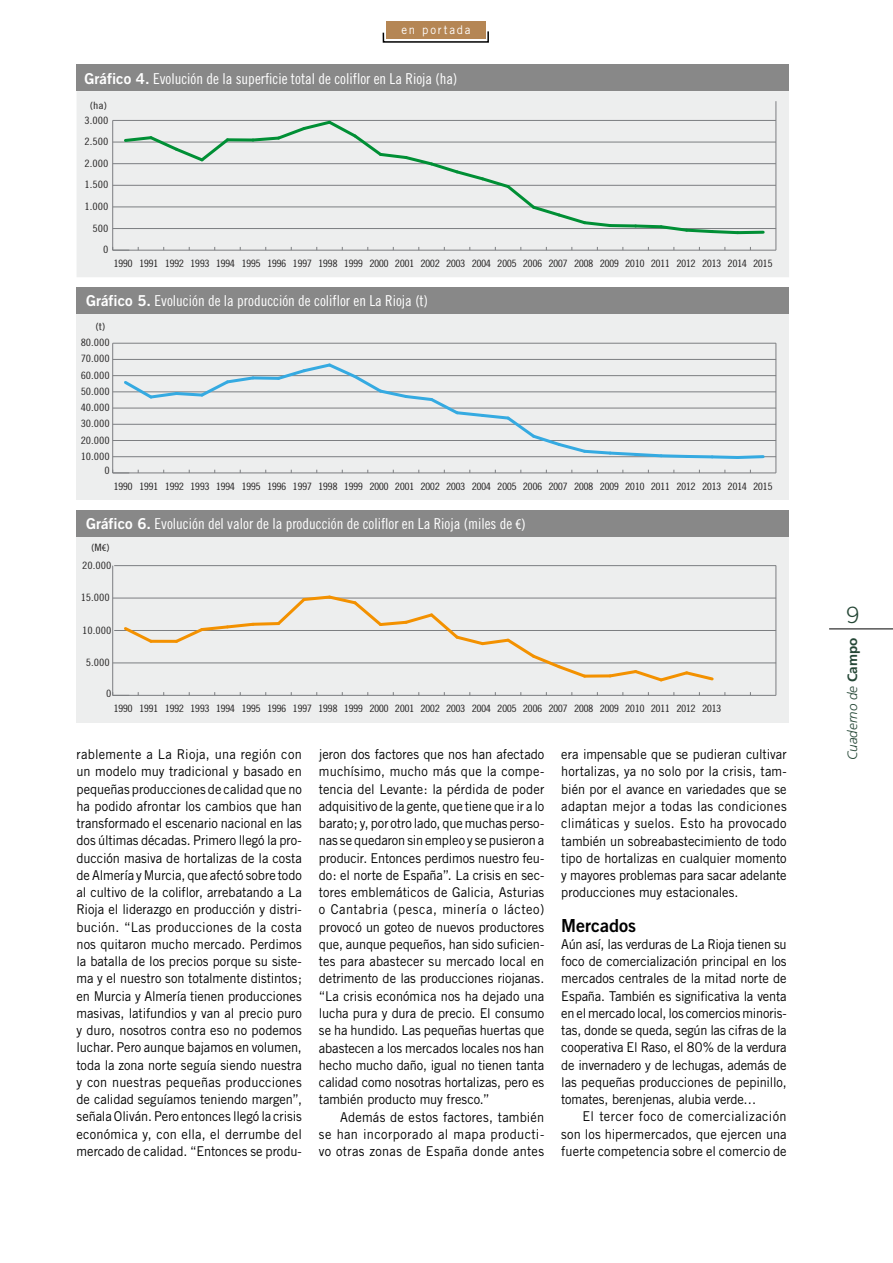
<style>
.page{position:relative;width:893px;height:1263px;background:#fff}
.page>*{position:absolute;margin:0;border:0;box-sizing:border-box;transform-origin:0 0}
.t1{font:300 22.5px "Trade Gothic";color:#254736}
.t2{font:18px "Trade Gothic Bold Two";color:#000}
.t3{font:15px "Trade Gothic Cond Eighteen";color:#fff}
.t4{font:13.5px/17.2px "Trade Gothic";color:#000;text-align:justify;scale:.95 1}
.t5{font:italic 300 13.5px "Frutiger";color:#254736}
.t6{font:12px "Trade Gothic";letter-spacing:.16em;color:#fff;scale:.95 1}
.t7{font:10.05px "Trade Gothic Cond Eighteen";letter-spacing:-.05em;color:#262424;scale:1.18 1}
.t8{font:10.05px "Trade Gothic Cond Eighteen";color:#272525;scale:1.18 1}
.s1{font-family:"Trade Gothic Bold Two"}
.s2{font-family:"Myriad Pro";font-stretch:condensed}
.s3{font-family:"Myriad Pro"}
.s4{font-weight:700;font-style:normal}
</style>
<div class="page">
<hr style="left:829px;top:628px;width:64px;height:1px;background:#000">
<svg style="left:382px;top:30px;width:107px;height:13px"></svg>
<div style="left:386px;top:21px;width:99px;height:18px;background:#b58654"></div>
<div style="left:77px;top:536px;width:712px;height:186px;background:#edeeee"></div>
<div style="left:77px;top:91px;width:712px;height:186px;background:#edeeee"></div>
<div style="left:77px;top:65px;width:712px;height:26px;background:#888"></div>
<hr style="left:113px;top:250px;width:663px;height:1px;background:#7c7e81">
<hr style="left:776px;top:101px;width:1px;height:149px;background:#7c7e81">
<hr style="left:112px;top:120px;width:1px;height:130px;background:#7c7e81">
<svg style="left:112px;top:247px;width:17px;height:4px"></svg>
<hr style="left:113px;top:228px;width:663px;height:1px;background:#7c7e81">
<hr style="left:113px;top:207px;width:662px;height:1px;background:#7c7e81">
<hr style="left:113px;top:185px;width:663px;height:1px;background:#7c7e81">
<hr style="left:113px;top:163px;width:663px;height:1px;background:#7c7e81">
<hr style="left:113px;top:142px;width:663px;height:1px;background:#7c7e81">
<hr style="left:113px;top:120px;width:663px;height:1px;background:#7c7e81">
<svg style="left:122px;top:136px;width:110px;height:28px"></svg>
<svg style="left:227px;top:138px;width:23px;height:4px"></svg>
<svg style="left:250px;top:120px;width:363px;height:108px"></svg>
<hr style="left:610px;top:224px;width:26px;height:3px;background:#008f35">
<svg style="left:632px;top:224px;width:109px;height:11px"></svg>
<hr style="left:738px;top:231px;width:25px;height:3px;background:#008f35">
<div style="left:77px;top:314px;width:712px;height:186px;background:#edeeee"></div>
<div style="left:77px;top:287px;width:712px;height:27px;background:#888"></div>
<hr style="left:113px;top:473px;width:663px;height:1px;background:#7c7e81">
<hr style="left:776px;top:343px;width:1px;height:130px;background:#7c7e81">
<hr style="left:112px;top:343px;width:1px;height:130px;background:#7c7e81">
<svg style="left:112px;top:470px;width:17px;height:4px"></svg>
<hr style="left:113px;top:456px;width:663px;height:1px;background:#7c7e81">
<hr style="left:113px;top:440px;width:663px;height:1px;background:#7c7e81">
<hr style="left:113px;top:424px;width:663px;height:1px;background:#7c7e81">
<hr style="left:113px;top:408px;width:663px;height:1px;background:#7c7e81">
<hr style="left:113px;top:392px;width:663px;height:1px;background:#7c7e81">
<hr style="left:113px;top:375px;width:663px;height:1px;background:#7c7e81">
<hr style="left:113px;top:359px;width:663px;height:1px;background:#7c7e81">
<hr style="left:113px;top:343px;width:663px;height:1px;background:#7c7e81">
<svg style="left:121px;top:375px;width:135px;height:24px"></svg>
<svg style="left:253px;top:376px;width:22px;height:4px"></svg>
<svg style="left:275px;top:363px;width:415px;height:95px"></svg>
<hr style="left:687px;top:455px;width:25px;height:3px;background:#35aae1">
<svg style="left:709px;top:455px;width:57px;height:4px"></svg>
<div style="left:77px;top:510px;width:712px;height:26px;background:#888"></div>
<hr style="left:113px;top:695px;width:663px;height:1px;background:#7c7e81">
<hr style="left:776px;top:566px;width:1px;height:129px;background:#7c7e81">
<hr style="left:112px;top:566px;width:1px;height:129px;background:#7c7e81">
<svg style="left:112px;top:692px;width:17px;height:4px"></svg>
<hr style="left:113px;top:663px;width:663px;height:1px;background:#7c7e81">
<hr style="left:114px;top:630px;width:662px;height:1px;background:#7c7e81">
<hr style="left:113px;top:598px;width:663px;height:1px;background:#7c7e81">
<hr style="left:114px;top:565px;width:662px;height:1px;background:#7c7e81">
<svg style="left:124px;top:627px;width:31px;height:16px"></svg>
<hr style="left:151px;top:640px;width:25px;height:3px;background:#f39100">
<svg style="left:172px;top:595px;width:416px;height:83px"></svg>
<svg style="left:585px;top:674px;width:22px;height:4px"></svg>
<svg style="left:607px;top:670px;width:107px;height:12px"></svg>
<p class="t6" style="left:401px;top:23px;width:74px">en portada</p>
<p class="t3" style="left:84px;top:69px;width:374px"><span class="s1">Gráfico 4.</span> Evolución de la superficie total de coliflor en La Rioja (ha)</p>
<p class="t8" style="left:90px;top:99px;width:16px">(ha)</p>
<p class="t8" style="left:84px;top:114px;width:22px">3.000</p>
<p class="t8" style="left:84px;top:136px;width:22px">2.500</p>
<p class="t8" style="left:84px;top:157px;width:22px">2.000</p>
<p class="t8" style="left:84px;top:179px;width:22px">1.500</p>
<p class="t8" style="left:84px;top:200px;width:22px">1.000</p>
<p class="t8" style="left:92px;top:222px;width:15px">500</p>
<p class="t8" style="left:103px;top:244px;width:6px">0</p>
<p class="t7" style="left:113px;top:257px;width:560px">1990 1991 1992 1993 1994 1995 1996 1997 1998 1999 2000 2001 2002 2003 2004 2005 2006 2007 2008 2009 2010 2011 2012 2013 2014 2015</p>
<p class="t3" style="left:86px;top:292px;width:343px"><span class="s1">Gráfico 5.</span> Evolución de la producción de coliflor en La Rioja (t)</p>
<p class="t8" style="left:95px;top:321px;width:10px">(t)</p>
<p class="t8" style="left:81px;top:337px;width:26px">80.000</p>
<p class="t8" style="left:81px;top:353px;width:26px">70.000</p>
<p class="t8" style="left:81px;top:369px;width:26px">60.000</p>
<p class="t8" style="left:81px;top:385px;width:26px">50.000</p>
<p class="t8" style="left:81px;top:402px;width:26px">40.000</p>
<p class="t8" style="left:81px;top:418px;width:26px">30.000</p>
<p class="t8" style="left:81px;top:434px;width:26px">20.000</p>
<p class="t8" style="left:81px;top:450px;width:26px">10.000</p>
<p class="t8" style="left:105px;top:465px;width:6px">0</p>
<p class="t7" style="left:113px;top:480px;width:560px">1990 1991 1992 1993 1994 1995 1996 1997 1998 1999 2000 2001 2002 2003 2004 2005 2006 2007 2008 2009 2010 2011 2012 2013 2014 2015</p>
<p class="t3" style="left:86px;top:515px;width:441px"><span class="s1">Gráfico 6.</span> Evolución del valor de la producción de coliflor en La Rioja (miles de <span class="s2">€</span><span class="s3">)</span></p>
<p class="t8" style="left:91px;top:541px;width:17px">(M<span class="s2">€</span>)</p>
<p class="t8" style="left:82px;top:559px;width:26px">20.000</p>
<p class="t8" style="left:81px;top:592px;width:26px">15.000</p>
<p class="t8" style="left:82px;top:624px;width:26px">10.000</p>
<p class="t8" style="left:86px;top:656px;width:22px">5.000</p>
<p class="t8" style="left:106px;top:687px;width:6px">0</p>
<p class="t7" style="left:113px;top:702px;width:517px">1990 1991 1992 1993 1994 1995 1996 1997 1998 1999 2000 2001 2002 2003 2004 2005 2006 2007 2008 2009 2010 2011 2012 2013</p>
<p class="t4" style="left:77px;top:745px;width:239px">rablemente a La Rioja, una región con un modelo muy tradicional y basado en pequeñas producciones de calidad que no ha podido afrontar los cambios que han transformado el escenario nacional en las dos últimas décadas. Primero llegó la pro&shy;ducción masiva de hortalizas de la costa de Almería y Murcia, que afectó sobre todo al cultivo de la coliflor, arrebatando a La Rioja el liderazgo en producción y distri&shy;bución. “Las producciones de la costa nos quitaron mucho mercado. Perdimos la batalla de los precios porque su siste&shy;ma y el nuestro son totalmente distintos; en Murcia y Almería tienen producciones masivas, latifundios y van al precio puro y duro, nosotros contra eso no podemos luchar. Pero aunque bajamos en volumen, toda la zona norte seguía siendo nuestra y con nuestras pequeñas producciones de calidad seguíamos teniendo margen”, señala Oliván. Pero entonces llegó la crisis económica y, con ella, el derrumbe del mercado de calidad. “Entonces se produ-</p>
<p class="t4" style="left:319px;top:745px;width:239px">jeron dos factores que nos han afectado muchísimo, mucho más que la compe&shy;tencia del Levante: la pérdida de poder adquisitivo de la gente, que tiene que ir a lo barato; y, por otro lado, que muchas perso&shy;nas se quedaron sin empleo y se pusieron a producir. Entonces perdimos nuestro feu&shy;do: el norte de España”. La crisis en sec&shy;tores emblemáticos de Galicia, Asturias o Cantabria (pesca, minería o lácteo) provocó un goteo de nuevos productores que, aunque pequeños, han sido suficien&shy;tes para abastecer su mercado local en detrimento de las producciones riojanas. “La crisis económica nos ha dejado una lucha pura y dura de precio. El consumo se ha hundido. Las pequeñas huertas que abastecen a los mercados locales nos han hecho mucho daño, igual no tienen tanta calidad como nosotras hortalizas, pero es también producto muy fresco.”</p>
<p class="t4" style="left:319px;top:1108px;width:239px;text-indent:21px">Además de estos factores, también se han incorporado al mapa producti&shy;vo otras zonas de España donde antes</p>
<p class="t4" style="left:561px;top:746px;width:239px">era impensable que se pudieran cultivar hortalizas, ya no solo por la crisis, tam&shy;bién por el avance en variedades que se adaptan mejor a todas las condiciones climáticas y suelos. Esto ha provocado también un sobreabastecimiento de todo tipo de hortalizas en cualquier momento y mayores problemas para sacar adelante producciones muy estacionales.</p>
<h2 class="t2" style="left:561px;top:914px;width:76px">Mercados</h2>
<p class="t4" style="left:561px;top:935px;width:239px">Aún así, las verduras de La Rioja tienen su foco de comercialización principal en los mercados centrales de la mitad norte de España. También es significativa la venta en el mercado local, los comercios minoris&shy;tas, donde se queda, según las cifras de la cooperativa El Raso, el 80% de la verdura de invernadero y de lechugas, además de las pequeñas producciones de pepinillo, tomates, berenjenas, alubia verde…</p>
<p class="t4" style="left:561px;top:1108px;width:239px;text-indent:21px">El tercer foco de comercialización son los hipermercados, que ejercen una fuerte competencia sobre el comercio de</p>
<h1 class="t1" style="left:847px;top:601px;width:14px">9</h1>
<p class="t5" style="left:845px;top:760px;width:124px;rotate:-90deg">Cuaderno de <span class="s4">Campo</span></p>
</div>
